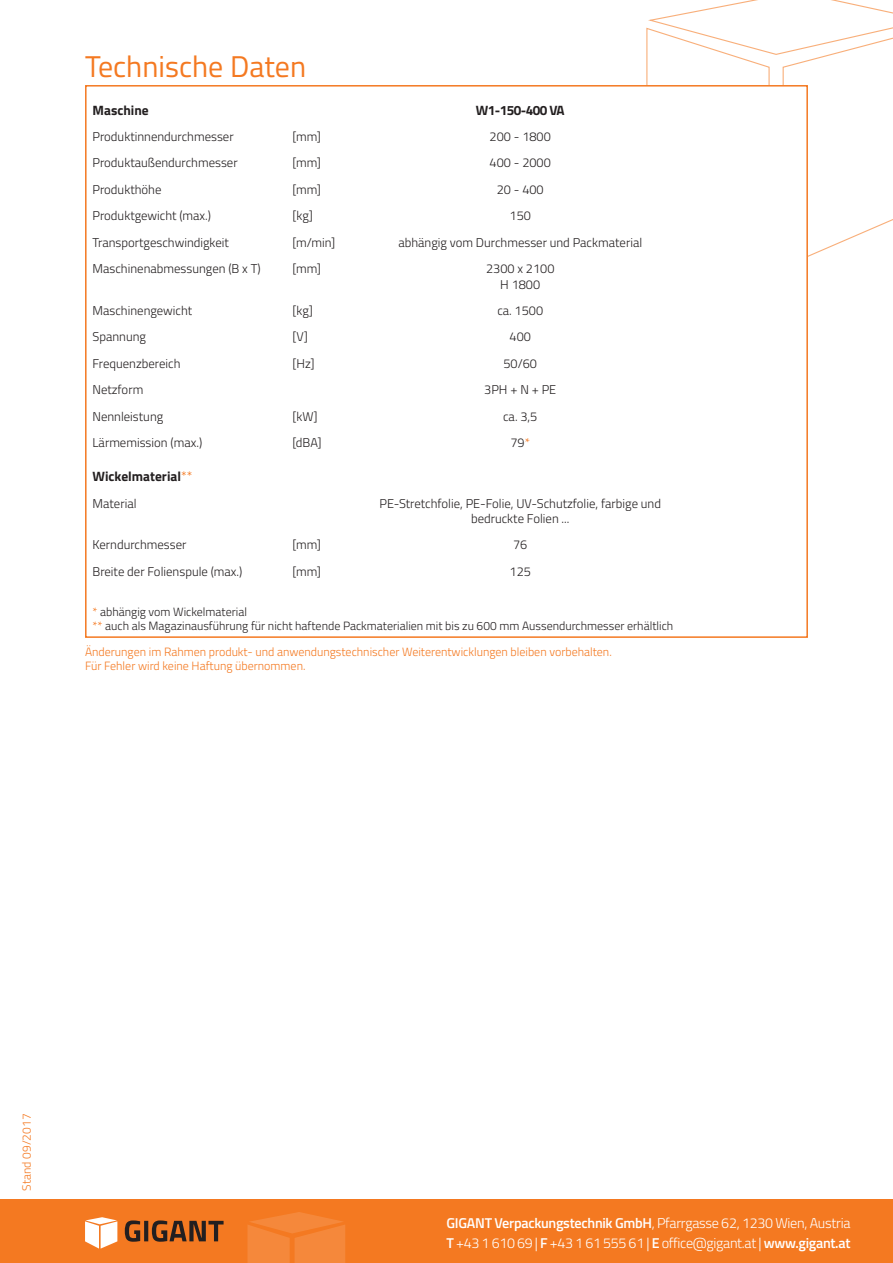
<style>
.page{position:relative;width:893px;height:1263px;background:#fff}
.page>*{position:absolute;margin:0;border:0;box-sizing:border-box;transform-origin:0 0}
.t1{font:30px "Titillium Web";color:#f47921}
.t2{font:300 14.25px/19.5px "Titillium Web";letter-spacing:-.02em;color:#fff}
.t3{font:700 13.5px "Titillium Web";color:#231f20}
.t4{font:700 13.5px "Titillium Web";letter-spacing:-.04em;color:#231f20}
.t5{font:300 12.75px/15.3px "Titillium Web";color:#231f20;text-align:center}
.t6{font:300 12px/14.4px "Titillium Web";color:#f47921}
.t7{font:300 12px/14.4px "Titillium Web";color:#231f20}
.s1{color:#f47921}
.s2{font-family:"Futura BT";font-weight:300;color:#f47921}
.s3{font-weight:600}
</style>
<div class="page">
<div style="left:0;top:1199px;width:893px;height:64px;background:#f47921"></div>
<svg style="left:646px;top:0;width:247px;height:257px"></svg>
<svg style="left:247px;top:1212px;width:98px;height:51px"></svg>
<svg style="left:125px;top:1220px;width:99px;height:22px"></svg>
<svg style="left:85px;top:1217px;width:32px;height:31px"></svg>
<div style="left:86px;top:86px;width:721px;height:551px;background:#fff"></div>
<h1 class="t1" style="left:85px;top:44px;width:223px">Technische Daten</h1>
<p class="t3" style="left:93px;top:100px;width:58px">Maschine</p>
<p class="t4" style="left:476px;top:100px;width:90px">W1-150-400 VA</p>
<p class="t5" style="left:93px;top:128px;width:143px">Produktinnendurchmesser</p>
<p class="t5" style="left:292px;top:128px;width:30px">[mm]</p>
<p class="t5" style="left:490px;top:128px;width:63px">200 - 1800</p>
<p class="t5" style="left:93px;top:155px;width:147px">Produktaußendurchmesser</p>
<p class="t5" style="left:292px;top:155px;width:30px">[mm]</p>
<p class="t5" style="left:490px;top:155px;width:63px">400 - 2000</p>
<p class="t5" style="left:93px;top:181px;width:70px">Produkthöhe</p>
<p class="t5" style="left:292px;top:181px;width:30px">[mm]</p>
<p class="t5" style="left:497px;top:181px;width:48px">20 - 400</p>
<p class="t5" style="left:93px;top:208px;width:120px">Produktgewicht (max.)</p>
<p class="t5" style="left:292px;top:208px;width:22px">[kg]</p>
<p class="t5" style="left:510px;top:208px;width:23px">150</p>
<p class="t5" style="left:93px;top:234px;width:138px">Transportgeschwindigkeit</p>
<p class="t5" style="left:292px;top:234px;width:44px">[m/min]</p>
<p class="t5" style="left:398px;top:234px;width:245px">abhängig vom Durchmesser und Packmaterial</p>
<p class="t5" style="left:93px;top:260px;width:170px">Maschinenabmessungen (B x T)</p>
<p class="t5" style="left:292px;top:260px;width:30px">[mm]</p>
<p class="t5" style="left:486px;top:260px;width:70px">2300 x 2100<br>H 1800</p>
<p class="t5" style="left:93px;top:302px;width:101px">Maschinengewicht</p>
<p class="t5" style="left:292px;top:302px;width:22px">[kg]</p>
<p class="t5" style="left:497px;top:302px;width:47px">ca. 1500</p>
<p class="t5" style="left:93px;top:329px;width:55px">Spannung</p>
<p class="t5" style="left:292px;top:329px;width:17px">[V]</p>
<p class="t5" style="left:510px;top:329px;width:23px">400</p>
<p class="t5" style="left:93px;top:355px;width:89px">Frequenzbereich</p>
<p class="t5" style="left:292px;top:355px;width:24px">[Hz]</p>
<p class="t5" style="left:503px;top:355px;width:35px">50/60</p>
<p class="t5" style="left:93px;top:382px;width:52px">Netzform</p>
<p class="t5" style="left:484px;top:382px;width:73px">3PH + N + PE</p>
<p class="t5" style="left:93px;top:408px;width:72px">Nennleistung</p>
<p class="t5" style="left:292px;top:408px;width:27px">[kW]</p>
<p class="t5" style="left:503px;top:408px;width:36px">ca. 3,5</p>
<p class="t5" style="left:93px;top:434px;width:111px">Lärmemission (max.)</p>
<p class="t5" style="left:292px;top:434px;width:31px">[dBA]</p>
<p class="t5" style="left:510px;top:434px;width:21px">79<span class="s1">*</span></p>
<p class="t3" style="left:93px;top:466px;width:101px">Wickelmaterial<span class="s2">**</span></p>
<p class="t5" style="left:93px;top:495px;width:46px">Material</p>
<p class="t5" style="left:379px;top:495px;width:283px">PE-Stretchfolie, PE-Folie, UV-Schutzfolie, farbige und bedruckte Folien ...</p>
<p class="t5" style="left:93px;top:537px;width:96px">Kerndurchmesser</p>
<p class="t5" style="left:292px;top:537px;width:30px">[mm]</p>
<p class="t5" style="left:513px;top:537px;width:16px">76</p>
<p class="t5" style="left:93px;top:563px;width:151px">Breite der Folienspule (max.)</p>
<p class="t5" style="left:292px;top:563px;width:30px">[mm]</p>
<p class="t5" style="left:510px;top:563px;width:23px">125</p>
<p class="t7" style="left:93px;top:604px;width:582px"><span class="s1">*</span> abhängig vom Wickelmaterial<br><span class="s1">**</span> auch als Magazinausführung für nicht haftende Packmaterialien mit bis zu 600 mm Aussendurchmesser erhältlich</p>
<p class="t6" style="left:85px;top:644px;width:528px">Änderungen im Rahmen produkt- und anwendungstechnischer Weiterentwicklungen bleiben vorbehalten.<br>Für Fehler wird keine Haftung übernommen.</p>
<p class="t6" style="left:19px;top:1191px;width:78px;rotate:-90deg">Stand 09/2017</p>
<p class="t2" style="left:446px;top:1213px;width:405px"><span class="s3">GIGANT Verpackungstechnik GmbH</span>, Pfarrgasse 62, 1230 Wien, Austria<br><span class="s3">T</span> +43 1 610 69 | <span class="s3">F</span> +43 1 61 555 61 | <span class="s3">E</span> office@gigant.at | <span class="s3">www.gigant.at</span></p>
</div>
